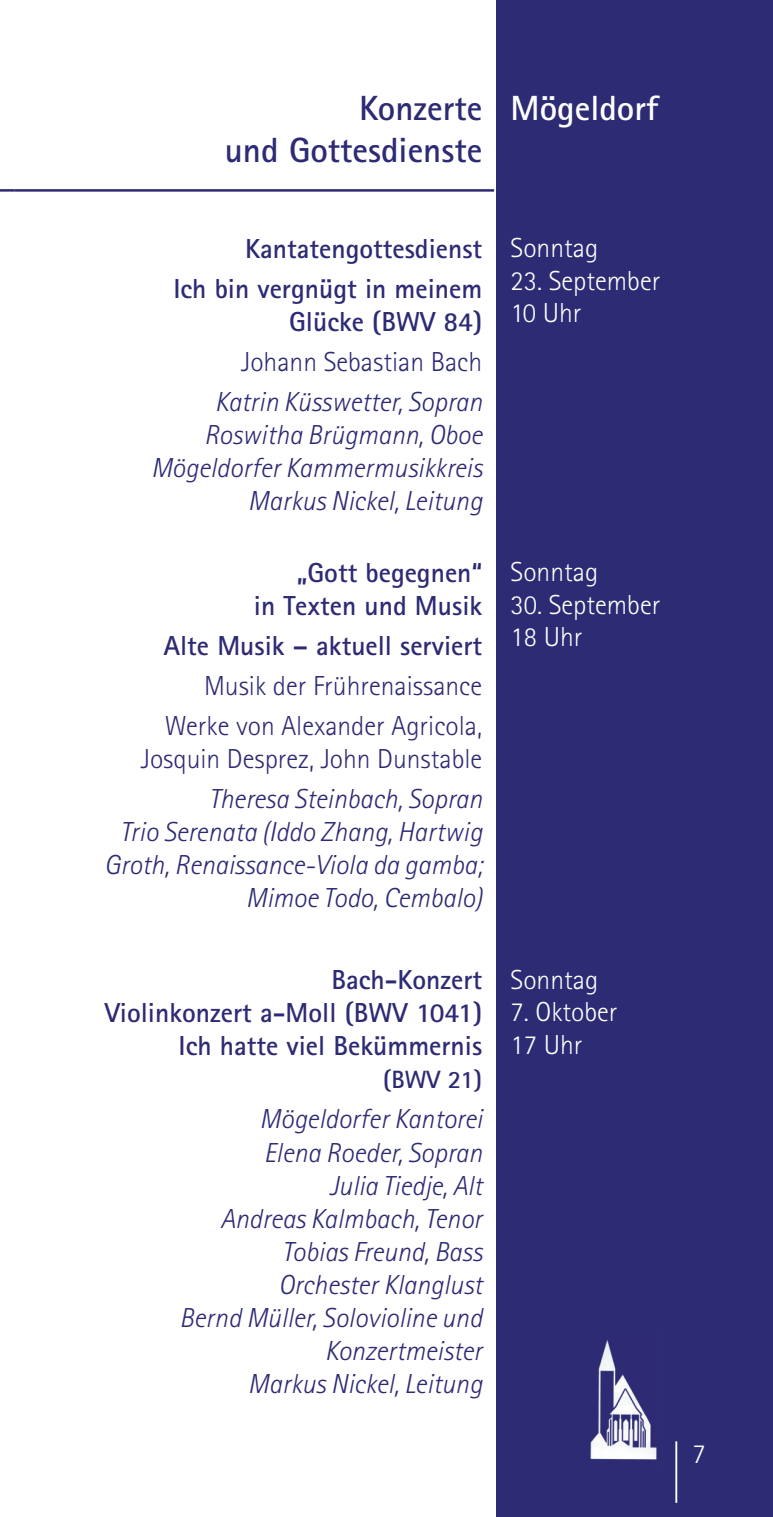
<style>
.page{position:relative;width:773px;height:1517px;background:#fff}
.page>*{position:absolute;margin:0;border:0;box-sizing:border-box;transform-origin:0 0}
.t1{font:700 35px/42px "Rotis Sans Serif";color:#2d2b74;text-align:right}
.t2{font:700 35px "Rotis Sans Serif";color:#fff}
.t3{font:italic 300 27.5px/33px "Rotis Sans Serif";color:#2d2b74;text-align:right}
.t4{font:700 27.5px/33px "Rotis Sans Serif";color:#2d2b74;text-align:right}
.t5{font:300 27.5px/40px "Rotis Sans Serif";color:#2d2b74;text-align:right}
.t6{font:300 27.5px/32.5px "Rotis Sans Serif";color:#fff}
.t7{font:700 25px "Rotis Sans Serif";color:#2d2b74}
</style>
<div class="page">
<div style="left:496px;top:0;width:276px;height:1517px;background:#2d2b74"></div>
<hr style="left:675px;top:1441px;width:2px;height:61px;background:#fff">
<img style="left:590px;top:1340px;width:67px;height:120px">
<hr style="left:0;top:189px;width:14px;height:3px;background:#2d2b74">
<hr style="left:14px;top:189px;width:480px;height:3px;background:#2d2b74">
<p class="t1" style="left:225px;top:86px;width:259px">Konzerte<br>und Gottesdienste</p>
<p class="t2" style="left:510px;top:86px;width:149px">Mögeldorf</p>
<p class="t4" style="left:173px;top:228px;width:310px;line-height:40px">Kantatengottesdienst<br>Ich bin vergnügt in meinem</p>
<p class="t4" style="left:289px;top:305px;width:194px">Glücke (BWV 84)</p>
<p class="t5" style="left:241px;top:342px;width:242px">Johann Sebastian Bach</p>
<p class="t3" style="left:151px;top:386px;width:332px">Katrin Küsswetter, Sopran<br>Roswitha Brügmann, Oboe<br>Mögeldorfer Kammermusikkreis<br>Markus Nickel, Leitung</p>
<p class="t4" style="left:254px;top:555px;width:230px">„Gott begegnen“<br>in Texten und Musik</p>
<p class="t4" style="left:163px;top:628px;width:320px">Alte Musik – aktuell serviert</p>
<p class="t5" style="left:165px;top:666px;width:319px">Musik der Frührenaissance<br>Werke von Alexander Agricola,</p>
<p class="t5" style="left:141px;top:739px;width:343px">Josquin Desprez, John Dunstable</p>
<p class="t3" style="left:104px;top:783px;width:379px">Theresa Steinbach, Sopran<br>Trio Serenata (Iddo Zhang, Hartwig<br>Groth, Renaissance-Viola da gamba;<br>Mimoe Todo, Cembalo)</p>
<p class="t4" style="left:105px;top:963px;width:379px">Bach-Konzert<br>Violinkonzert a-Moll (BWV 1041)<br>Ich hatte viel Bekümmernis</p>
<p class="t7" style="left:383px;top:1064px;width:101px">(BWV 21)</p>
<p class="t3" style="left:180px;top:1103px;width:304px">Mögeldorfer Kantorei<br>Elena Roeder, Sopran<br>Julia Tiedje, Alt<br>Andreas Kalmbach, Tenor<br>Tobias Freund, Bass<br>Orchester Klanglust<br>Bernd Müller, Solovioline und<br>Konzertmeister<br>Markus Nickel, Leitung</p>
<p class="t6" style="left:510px;top:232px;width:89px">Sonntag</p>
<p class="t6" style="left:510px;top:264px;width:151px">23. September<br>10 Uhr</p>
<p class="t6" style="left:510px;top:555px;width:89px">Sonntag</p>
<p class="t6" style="left:510px;top:588px;width:151px">30. September<br>18 Uhr</p>
<p class="t6" style="left:510px;top:963px;width:89px">Sonntag</p>
<p class="t6" style="left:510px;top:995px;width:108px">7. Oktober<br>17 Uhr</p>
<p class="t6" style="left:692px;top:1437px;width:15px">7</p>
</div>
